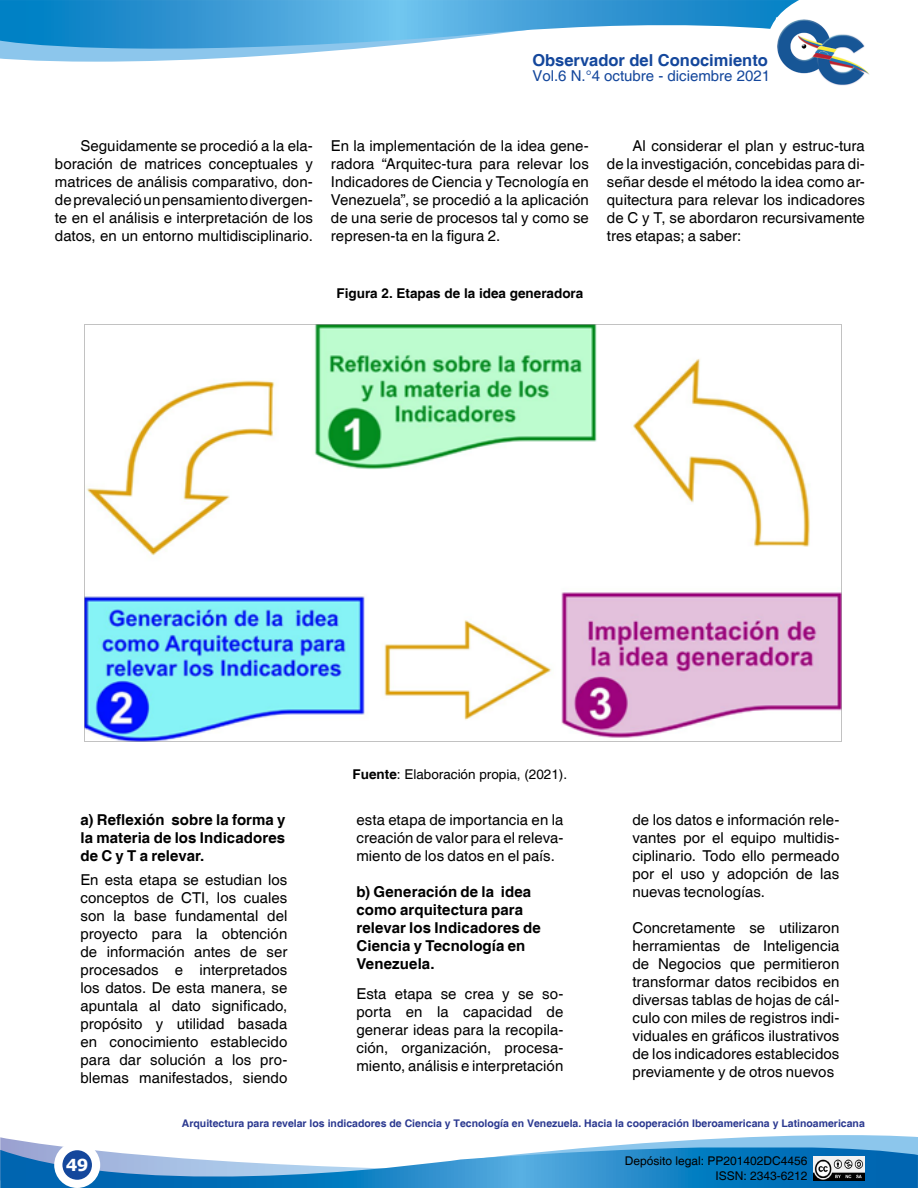
<style>
.page{position:relative;width:918px;height:1188px;background:#fff}
.page>*{position:absolute;margin:0;border:0;box-sizing:border-box;transform-origin:0 0}
.t1{font:700 16.5px "Helvetica";color:#14479c}
.t2{font:700 16.5px "Verdana";color:#fff}
.t3{font:15px/18px "Helvetica";letter-spacing:.005em;color:#000;text-align:justify}
.t4{font:700 15px/18px "Helvetica";letter-spacing:.005em;color:#000;text-align:justify}
.t5{font:15px "Helvetica";color:#14479c}
.t6{font:700 13.5px "Helvetica";color:#000}
.t7{font:13.5px "Helvetica";color:#000}
.t8{font:12px/14.4px "Helvetica";color:#000;text-align:right}
.t9{font:700 10.5px "Helvetica";color:#2b3990}
.s1{font-weight:700}
</style>
<div class="page">
<svg style="left:0;top:0;width:769px;height:61px"></svg>
<svg style="left:769px;top:0;width:30px;height:29px"></svg>
<img style="left:776px;top:17px;width:94px;height:69px">
<svg style="left:0;top:1135px;width:918px;height:53px"></svg>
<img style="left:814px;top:1157px;width:50px;height:24px">
<div style="left:54px;top:1142px;width:46px;height:46px;background:#fff;border-radius:50%"></div>
<div style="left:62px;top:1150px;width:30px;height:30px;background:#14479c;border-radius:50%"></div>
<img style="left:84px;top:324px;width:758px;height:418px">
<p class="t1" style="left:532px;top:50px;width:237px">Observador del Conocimiento</p>
<p class="t5" style="left:532px;top:67px;width:239px">Vol.6 N.°4 octubre - diciembre 2021</p>
<p class="t3" style="left:55px;top:137px;width:260px;text-indent:26px">Seguidamente se procedió a la ela&shy;boración de matrices conceptuales y matrices de análisis comparativo, don&shy;de prevaleció un pensamiento divergen&shy;te en el análisis e interpretación de los datos, en un entorno multidisciplinario.</p>
<p class="t3" style="left:331px;top:137px;width:260px">En la implementación de la idea gene&shy;radora “Arquitec-tura para relevar los Indicadores de Ciencia y Tecnología en Venezuela”, se procedió a la aplicación de una serie de procesos tal y como se represen-ta en la figura 2.</p>
<p class="t6" style="left:337px;top:285px;width:248px">Figura 2. Etapas de la idea generadora</p>
<p class="t3" style="left:607px;top:137px;width:260px;text-indent:26px">Al considerar el plan y estruc-tura de la investigación, concebidas para di&shy;señar desde el método la idea como ar&shy;quitectura para relevar los indicadores de C y T, se abordaron recursivamente tres etapas; a saber:</p>
<p class="t4" style="left:80px;top:811px;width:207px">a) Reflexión sobre la forma y la materia de los Indicadores de C y T a relevar.</p>
<p class="t3" style="left:80px;top:871px;width:208px">En esta etapa se estudian los conceptos de CTI, los cuales son la base fundamental del proyecto para la obtención de información antes de ser procesados e interpretados los datos. De esta manera, se apuntala al dato significado, propósito y utilidad basada en conocimiento establecido para dar solución a los pro&shy;blemas manifestados, siendo</p>
<p class="t7" style="left:353px;top:767px;width:216px"><span class="s1">Fuente</span>: Elaboración propia, (2021).</p>
<p class="t3" style="left:356px;top:811px;width:209px">esta etapa de importancia en la creación de valor para el releva&shy;miento de los datos en el país.</p>
<p class="t4" style="left:356px;top:883px;width:186px;text-align:left">b) Generación de la idea como arquitectura para relevar los Indicadores de<br>Ciencia y Tecnología en<br>Venezuela.</p>
<p class="t3" style="left:356px;top:985px;width:208px">Esta etapa se crea y se so&shy;porta en la capacidad de generar ideas para la recopila&shy;ción, organización, procesa&shy;miento, análisis e interpretación</p>
<p class="t3" style="left:632px;top:811px;width:208px">de los datos e información rele&shy;vantes por el equipo multidis&shy;ciplinario. Todo ello permeado por el uso y adopción de las nuevas tecnologías.</p>
<p class="t3" style="left:632px;top:919px;width:208px">Concretamente se utilizaron herramientas de Inteligencia de Negocios que permitieron transformar datos recibidos en diversas tablas de hojas de cál&shy;culo con miles de registros indi&shy;viduales en gráficos ilustrativos de los indicadores establecidos previamente y de otros nuevos</p>
<p class="t2" style="left:66px;top:1154px;width:24px">49</p>
<p class="t9" style="left:182px;top:1117px;width:685px">Arquitectura para revelar los indicadores de Ciencia y Tecnología en Venezuela. Hacia la cooperación Iberoamericana y Latinoamericana</p>
<p class="t8" style="left:625px;top:1154px;width:184px">Depósito legal: PP201402DC4456<br>ISSN: 2343-6212</p>
</div>
